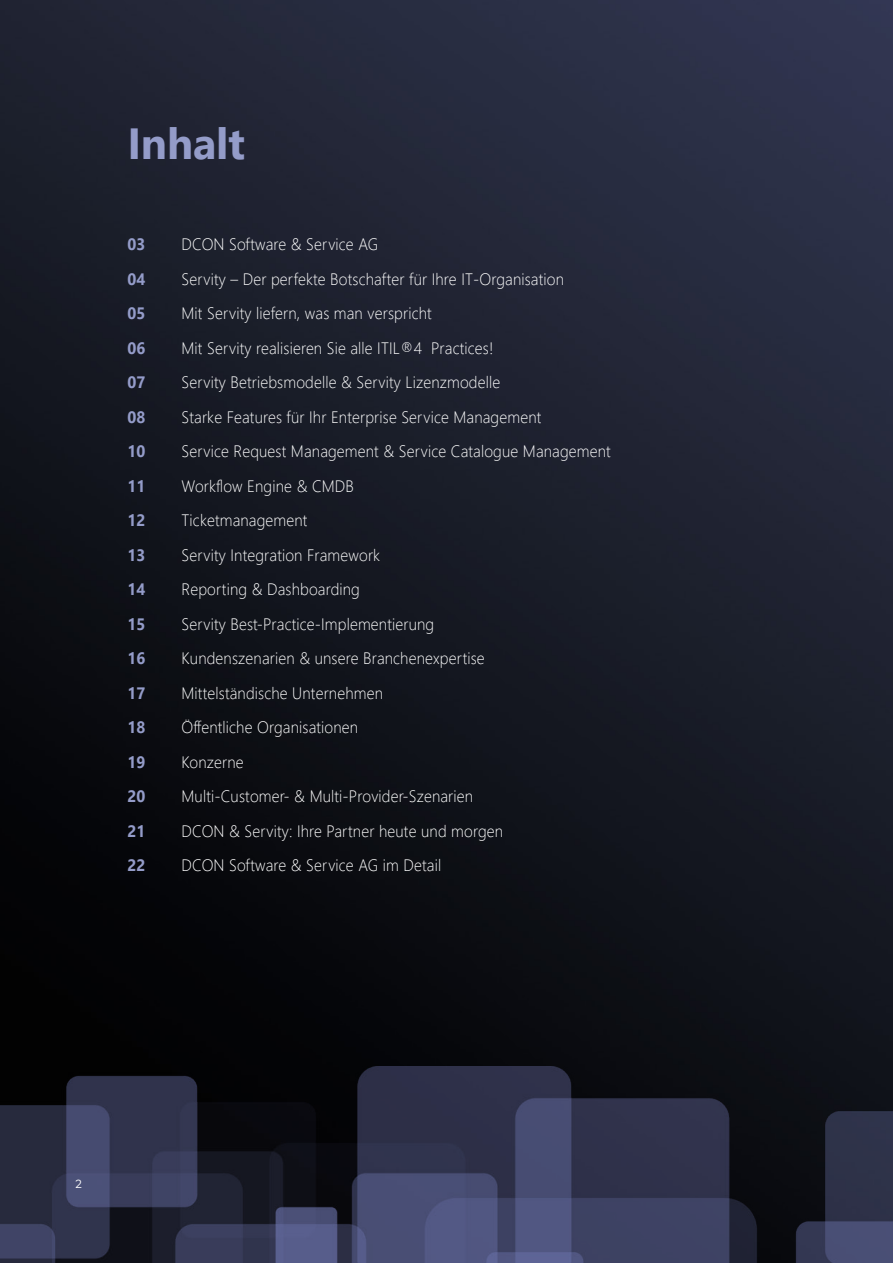
<style>
.page{position:relative;width:893px;height:1263px;background:#fff}
.page>*{position:absolute;margin:0;border:0;box-sizing:border-box;transform-origin:0 0}
.t1{font:700 43.5px "Segoe UI";letter-spacing:-.005em;color:#949cc9}
.t2{font:300 16.5px "Segoe UI";letter-spacing:.01em;color:#fff;scale:.94 1}
.t3{font:700 16.5px "Segoe UI";letter-spacing:.01em;color:#949cc9;scale:.94 1}
.t4{font:12px "Gibson";color:#fff}
</style>
<div class="page">
<img style="left:0;top:0;width:893px;height:1066px">
<img style="left:0;top:1066px;width:786px;height:197px">
<img style="left:786px;top:1057px;width:107px;height:206px">
<h1 class="t1" style="left:128px;top:103px;width:119px">Inhalt</h1>
<p class="t3" style="left:128px;top:229px;width:21px">03</p>
<p class="t2" style="left:182px;top:229px;width:211px">DCON Software &amp; Service AG</p>
<p class="t3" style="left:128px;top:263px;width:21px">04</p>
<p class="t2" style="left:182px;top:263px;width:408px">Servity – Der perfekte Botschafter für Ihre IT-Organisation</p>
<p class="t3" style="left:128px;top:298px;width:21px">05</p>
<p class="t2" style="left:182px;top:298px;width:268px">Mit Servity liefern, was man verspricht</p>
<p class="t3" style="left:128px;top:332px;width:21px">06</p>
<p class="t2" style="left:182px;top:332px;width:333px">Mit Servity realisieren Sie alle ITIL®4 Practices!</p>
<p class="t3" style="left:128px;top:367px;width:21px">07</p>
<p class="t2" style="left:182px;top:367px;width:341px">Servity Betriebsmodelle &amp; Servity Lizenzmodelle</p>
<p class="t3" style="left:128px;top:401px;width:21px">08</p>
<p class="t2" style="left:182px;top:401px;width:384px">Starke Features für Ihr Enterprise Service Management</p>
<p class="t3" style="left:128px;top:436px;width:21px">10</p>
<p class="t2" style="left:182px;top:436px;width:458px">Service Request Management &amp; Service Catalogue Management</p>
<p class="t3" style="left:128px;top:470px;width:21px">11</p>
<p class="t2" style="left:182px;top:470px;width:185px">Workflow Engine &amp; CMDB</p>
<p class="t3" style="left:128px;top:505px;width:21px">12</p>
<p class="t2" style="left:182px;top:505px;width:136px">Ticketmanagement</p>
<p class="t3" style="left:128px;top:539px;width:21px">13</p>
<p class="t2" style="left:182px;top:539px;width:213px">Servity Integration Framework</p>
<p class="t3" style="left:128px;top:574px;width:21px">14</p>
<p class="t2" style="left:182px;top:574px;width:191px">Reporting &amp; Dashboarding</p>
<p class="t3" style="left:128px;top:608px;width:21px">15</p>
<p class="t2" style="left:182px;top:608px;width:270px">Servity Best-Practice-Implementierung</p>
<p class="t3" style="left:128px;top:643px;width:21px">16</p>
<p class="t2" style="left:182px;top:643px;width:324px">Kundenszenarien &amp; unsere Branchenexpertise</p>
<p class="t3" style="left:128px;top:677px;width:21px">17</p>
<p class="t2" style="left:182px;top:677px;width:216px">Mittelständische Unternehmen</p>
<p class="t3" style="left:128px;top:712px;width:21px">18</p>
<p class="t2" style="left:182px;top:712px;width:189px">Öffentliche Organisationen</p>
<p class="t3" style="left:128px;top:746px;width:21px">19</p>
<p class="t2" style="left:182px;top:746px;width:68px">Konzerne</p>
<p class="t3" style="left:128px;top:781px;width:21px">20</p>
<p class="t2" style="left:182px;top:781px;width:312px">Multi-Customer- &amp; Multi-Provider-Szenarien</p>
<p class="t3" style="left:128px;top:815px;width:21px">21</p>
<p class="t2" style="left:182px;top:815px;width:344px">DCON &amp; Servity: Ihre Partner heute und morgen</p>
<p class="t3" style="left:128px;top:850px;width:21px">22</p>
<p class="t2" style="left:182px;top:850px;width:278px">DCON Software &amp; Service AG im Detail</p>
<p class="t4" style="left:75px;top:1177px;width:8px">2</p>
</div>
